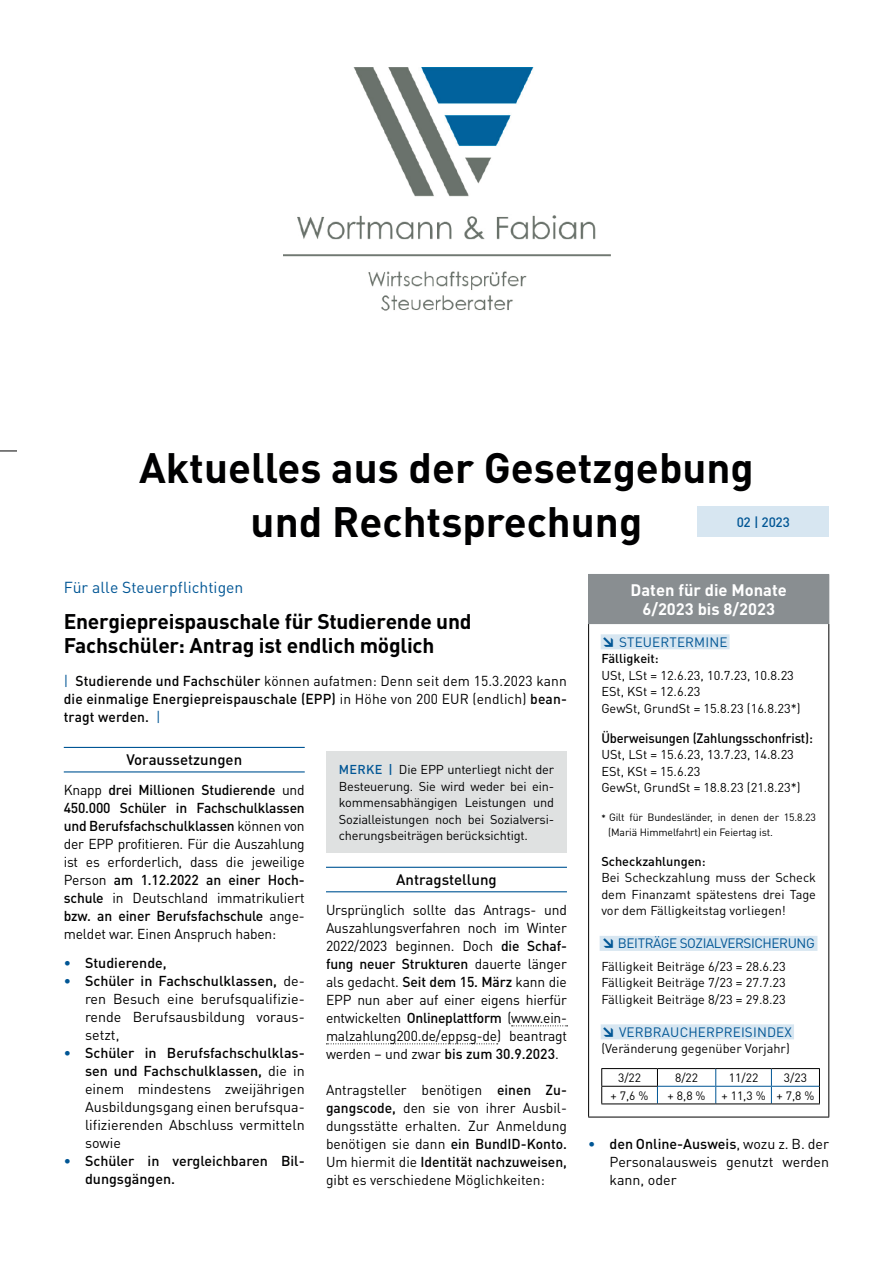
<style>
.page{position:relative;width:893px;height:1263px;background:#fff}
.page>*{position:absolute;margin:0;border:0;box-sizing:border-box;transform-origin:0 0}
.t1{font:700 42px/54px "DIN Pro";color:#000001;text-align:center}
.t2{font:700 21px/24px "DIN Pro";letter-spacing:-.01em;color:#000001}
.t3{font:700 16.5px/19.5px "DIN Pro";color:#fff;text-align:center}
.t4{font:15.75px "DIN Pro";color:#015695}
.t5{font:500 15px "DIN Pro";color:#000001}
.t6{font:14.25px/18px "DIN Pro";color:#000001;text-align:justify}
.t7{font:500 14.25px/18px "DIN Pro";color:#000001;text-align:justify}
.t8{font:13.5px "DIN Pro";letter-spacing:.01em;color:#015695}
.t9{font:500 13.5px "DIN Pro";letter-spacing:-.01em;color:#000001;scale:.95 1}
.t10{font:13.5px "DIN Pro";letter-spacing:-.03em;color:#015695}
.t11{font:500 13.5px "DIN Pro";color:#015695}
.t12{font:12.75px/16.5px "DIN Pro";color:#000001;text-align:justify}
.t13{font:500 12.75px "DIN Pro";color:#000001}
.t14{font:12px "DIN Pro";color:#000001}
.t15{font:10.5px/15px "DIN Pro";letter-spacing:-.015em;color:#000001}
.s1{font-weight:400;color:#015695}
.s2{font-weight:400}
.s3{font-weight:500}
.s4{color:#015695}
.s5{font-weight:500;color:#015695}
.s6{font-weight:900}
.s7{font-weight:500;font-size:9px}
</style>
<div class="page">
<svg style="left:0;top:451px;width:17px;height:1px"></svg>
<div style="left:697px;top:506px;width:132px;height:31px;background:#d7e6f1"></div>
<div style="left:589px;top:574px;width:240px;height:50px;background:#898e91"></div>
<hr style="left:588px;top:624px;width:1px;height:493px;background:#000001">
<hr style="left:828px;top:624px;width:1px;height:493px;background:#000001">
<hr style="left:588px;top:1117px;width:241px;height:1px;background:#000001">
<hr style="left:588px;top:574px;width:241px;height:1px;background:#898e91">
<hr style="left:588px;top:575px;width:1px;height:48px;background:#898e91">
<hr style="left:588px;top:623px;width:241px;height:1px;background:#898e91">
<div style="left:601px;top:634px;width:129px;height:15px;background:#d7e6f1"></div>
<div style="left:600px;top:936px;width:217px;height:15px;background:#d7e6f1"></div>
<div style="left:601px;top:1024px;width:193px;height:15px;background:#d7e6f1"></div>
<svg style="left:601px;top:1068px;width:219px;height:36px"></svg>
<hr style="left:601px;top:1086px;width:57px;height:1px;background:#000001">
<hr style="left:64px;top:747px;width:241px;height:1px;background:#015695">
<hr style="left:64px;top:771px;width:241px;height:1px;background:#015695">
<hr style="left:326px;top:867px;width:241px;height:1px;background:#015695">
<hr style="left:326px;top:891px;width:241px;height:1px;background:#015695">
<svg style="left:512px;top:1025px;width:56px;height:1px"></svg>
<svg style="left:326px;top:1043px;width:172px;height:1px"></svg>
<div style="left:326px;top:752px;width:241px;height:101px;background:#dfe1e1"></div>
<img style="left:283px;top:67px;width:327px;height:244px">
<h1 class="t1" style="left:139px;top:439px;width:616px">Aktuelles aus der Gesetzgebung und Rechtsprechung</h1>
<p class="t11" style="left:737px;top:513px;width:55px">02 | 2023</p>
<p class="t4" style="left:64px;top:577px;width:181px">Für alle Steuerpflichtigen</p>
<h2 class="t2" style="left:64px;top:609px;width:409px">Energiepreispauschale für Studierende und<br>Fachschüler: Antrag ist endlich möglich</h2>
<p class="t7" style="left:64px;top:672px;width:505px"><span class="s1">|</span> Studierende und Fachschüler <span class="s2">können aufatmen: Denn seit dem 15.3.2023 kann </span>die einmalige Energiepreispauschale (EPP) <span class="s2">in Höhe von 200 EUR (endlich)</span> bean&shy;tragt werden. <span class="s1">|</span></p>
<p class="t5" style="left:126px;top:749px;width:117px">Voraussetzungen</p>
<p class="t6" style="left:64px;top:780px;width:242px">Knapp <span class="s3">drei Millionen Studierende</span> und <span class="s3">450.000 Schüler in Fachschulklassen und Berufsfachschulklassen</span> können von der EPP profitieren. Für die Auszahlung ist es erforderlich, dass die jeweilige Person <span class="s3">am 1.12.2022 an einer Hoch&shy;schule</span> in Deutschland immatrikuliert <span class="s3">bzw. an einer Berufsfachschule</span> ange&shy;meldet war. Einen Anspruch haben:</p>
<p class="t7" style="left:64px;top:953px;width:104px"><span class="s4">•</span> Studierende,</p>
<p class="t6" style="left:85px;top:971px;width:221px;text-indent:-21px"><span class="s5">•</span> <span class="s3">Schüler in Fachschulklassen,</span> de&shy;ren Besuch eine berufsqualifizie&shy;rende Berufsausbildung voraus&shy;setzt,</p>
<p class="t6" style="left:85px;top:1043px;width:221px;text-indent:-21px"><span class="s5">•</span> <span class="s3">Schüler in Berufsfachschulklas&shy;sen und Fachschulklassen,</span> die in einem mindestens zweijährigen Ausbildungsgang einen berufsqua&shy;lifizierenden Abschluss vermitteln sowie</p>
<p class="t7" style="left:85px;top:1151px;width:221px;text-indent:-21px"><span class="s4">•</span> Schüler in vergleichbaren Bil&shy;dungsgängen.</p>
<p class="t12" style="left:339px;top:761px;width:217px"><span class="s5">MERKE |</span> Die EPP unterliegt nicht der Besteuerung. Sie wird weder bei ein&shy;kommensabhängigen Leistungen und Sozialleistungen noch bei Sozialversi&shy;cherungsbeiträgen berücksichtigt.</p>
<p class="t5" style="left:396px;top:869px;width:102px">Antragstellung</p>
<p class="t6" style="left:326px;top:900px;width:242px">Ursprünglich sollte das Antrags- und Auszahlungsverfahren noch im Winter 2022/2023 beginnen. Doch <span class="s3">die Schaf&shy;fung neuer Strukturen</span> dauerte länger als gedacht. <span class="s3">Seit dem 15. März</span> kann die EPP nun aber auf einer eigens hierfür entwickelten <span class="s3">Onlineplattform</span> (www.ein&shy;malzahlung200.de/eppsg-de) beantragt werden – und zwar <span class="s3">bis zum 30.9.2023</span>.</p>
<p class="t6" style="left:326px;top:1080px;width:242px">Antragsteller benötigen <span class="s3">einen Zu&shy;gangscode,</span> den sie von ihrer Ausbil&shy;dungsstätte erhalten. Zur Anmeldung benötigen sie dann <span class="s3">ein BundID-Konto.<br></span>Um hiermit die <span class="s3">Identität nachzuweisen, </span>gibt es verschiedene Möglichkeiten:</p>
<p class="t3" style="left:631px;top:579px;width:158px">Daten für die Monate<br>6/2023 bis 8/2023</p>
<p class="t8" style="left:601px;top:633px;width:128px"><span class="s6">↘</span> STEUERTERMINE</p>
<p class="t13" style="left:601px;top:650px;width:59px">Fälligkeit:</p>
<p class="t12" style="left:601px;top:666px;width:201px;text-align:left">USt, LSt = 12.6.23, 10.7.23, 10.8.23<br>ESt, KSt = 12.6.23<br>GewSt, GrundSt = 15.8.23 (16.8.23*)</p>
<p class="t9" style="left:601px;top:729px;width:224px">Überweisungen (Zahlungsschonfrist):</p>
<p class="t12" style="left:601px;top:746px;width:201px;text-align:left">USt, LSt = 15.6.23, 13.7.23, 14.8.23<br>ESt, KSt = 15.6.23<br>GewSt, GrundSt = 18.8.23 (21.8.23*)</p>
<p class="t15" style="left:608px;top:809px;width:209px;text-indent:-7px"><span class="s7">*</span> Gilt für Bundesländer, in denen der 15.8.23 (Mariä Himmelfahrt) ein Feiertag ist.</p>
<p class="t13" style="left:601px;top:852px;width:106px">Scheckzahlungen:</p>
<p class="t12" style="left:601px;top:869px;width:216px">Bei Scheckzahlung muss der Scheck dem Finanzamt spätestens drei Tage vor dem Fälligkeitstag vorliegen!</p>
<p class="t10" style="left:601px;top:934px;width:215px"><span class="s6">↘</span> BEITRÄGE SOZIALVERSICHERUNG</p>
<p class="t12" style="left:601px;top:957px;width:186px">Fälligkeit Beiträge 6/23 = 28.6.23<br>Fälligkeit Beiträge 7/23 = 27.7.23<br>Fälligkeit Beiträge 8/23 = 29.8.23</p>
<p class="t8" style="left:601px;top:1023px;width:192px"><span class="s6">↘</span> VERBRAUCHERPREISINDEX</p>
<p class="t12" style="left:601px;top:1040px;width:190px">(Veränderung gegenüber Vorjahr)</p>
<p class="t14" style="left:618px;top:1069px;width:25px">3/22</p>
<p class="t14" style="left:675px;top:1069px;width:25px">8/22</p>
<p class="t14" style="left:729px;top:1069px;width:31px">11/22</p>
<p class="t14" style="left:784px;top:1069px;width:25px">3/23</p>
<p class="t14" style="left:611px;top:1087px;width:39px">+ 7,6 %</p>
<p class="t14" style="left:668px;top:1087px;width:39px">+ 8,8 %</p>
<p class="t14" style="left:721px;top:1087px;width:94px">+ 11,3 % + 7,8 %</p>
<p class="t6" style="left:609px;top:1134px;width:221px;text-indent:-21px"><span class="s5">•</span> <span class="s3">den Online-Ausweis</span>, wozu z. B. der Personalausweis genutzt werden kann, oder</p>
</div>
